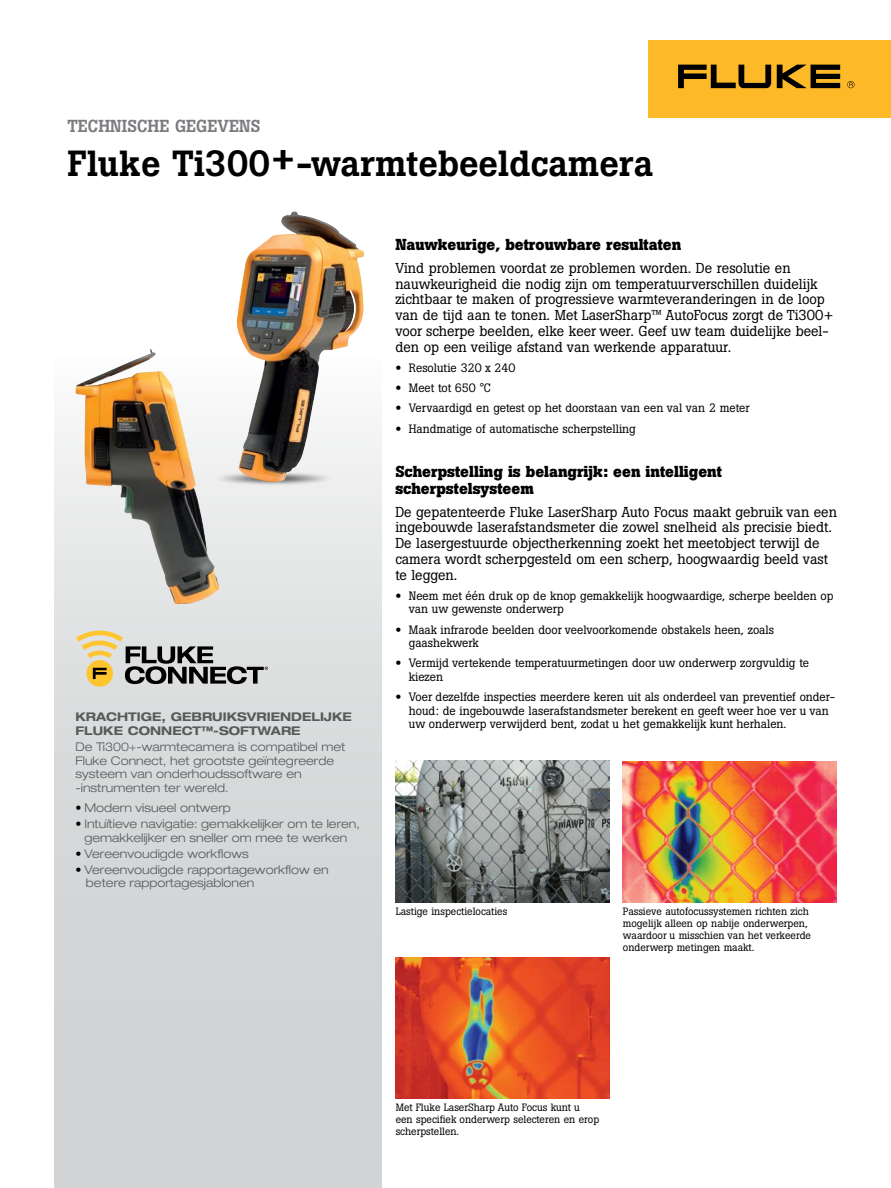
<style>
.page{position:relative;width:891px;height:1188px;background:#fff}
.page>*{position:absolute;margin:0;border:0;box-sizing:border-box;transform-origin:0 0}
.t1{font:500 36px "Boton Pro";color:#000}
.t2{font:500 17.25px "Boton Pro";color:#7b7c7f}
.t3{font:700 15.75px/17.2px "Boton Pro";color:#000}
.t4{font:14.25px/15.8px "Boton Pro";color:#000}
.t5{font:12px/13.5px "Boton Pro";color:#000}
.t6{font:300 expanded 12px/13.5px "Helvetica Neue LT Pro";color:#58595b}
.t7{font:700 expanded 12px/13.5px "Helvetica Neue LT Pro";color:#58595b}
.t8{font:10.5px/12px "Boton Pro";color:#000}
.s1{font-weight:100;color:#000}
.s2{font-family:"Helvetica Neue LT Pro";font-weight:700}
</style>
<div class="page">
<div style="left:54px;top:354px;width:328px;height:834px;background:linear-gradient(to bottom,#f0f1f1,#c9cccd)"></div>
<div style="left:648px;top:40px;width:243px;height:78px;background:#fdb927"></div>
<svg style="left:777px;top:65px;width:63px;height:23px"></svg>
<svg style="left:678px;top:65px;width:93px;height:23px"></svg>
<svg style="left:847px;top:81px;width:8px;height:7px"></svg>
<img style="left:220px;top:471px;width:113px;height:16px">
<img style="left:236px;top:212px;width:76px;height:270px">
<img style="left:75px;top:349px;width:145px;height:255px">
<img style="left:395px;top:761px;width:214px;height:142px">
<img style="left:623px;top:762px;width:214px;height:141px">
<img style="left:395px;top:957px;width:214px;height:141px">
<svg style="left:86px;top:660px;width:27px;height:27px"></svg>
<svg style="left:76px;top:631px;width:192px;height:53px;background:#b2aea1"></svg>
<p class="t2" style="left:68px;top:115px;width:195px">TECHNISCHE GEGEVENS</p>
<h1 class="t1" style="left:68px;top:140px;width:587px">Fluke Ti300+-warmtebeeldcamera</h1>
<p class="t7" style="left:75px;top:710px;width:278px">KRACHTIGE, GEBRUIKSVRIENDELIJKE<br>FLUKE CONNECT™-SOFTWARE</p>
<p class="t6" style="left:75px;top:740px;width:271px">De Ti300+-warmtecamera is compatibel met Fluke Connect, het grootste geïntegreerde systeem van onderhoudssoftware en -instrumenten ter wereld.</p>
<p class="t6" style="left:75px;top:801px;width:157px"><span class="s1">•</span> Modern visueel ontwerp</p>
<p class="t6" style="left:75px;top:817px;width:286px;text-align:center"><span class="s1">•</span> Intuïtieve navigatie: gemakkelijker om te leren, gemakkelijker en sneller om mee te werken</p>
<p class="t6" style="left:75px;top:847px;width:175px"><span class="s1">•</span> Vereenvoudigde workflows</p>
<p class="t6" style="left:86px;top:863px;width:244px;text-indent:-10px"><span class="s1">•</span> Vereenvoudigde rapportageworkflow en betere rapportagesjablonen</p>
<p class="t3" style="left:395px;top:236px;width:287px">Nauwkeurige, betrouwbare resultaten</p>
<p class="t4" style="left:395px;top:260px;width:440px">Vind problemen voordat ze problemen worden. De resolutie en nauwkeurigheid die nodig zijn om temperatuurverschillen duidelijk zichtbaar te maken of progressieve warmteveranderingen in de loop van de tijd aan te tonen. Met LaserSharp™ AutoFocus zorgt de Ti300+ voor scherpe beelden, elke keer weer. Geef uw team duidelijke beel&shy;den op een veilige afstand van werkende apparatuur.</p>
<p class="t5" style="left:395px;top:361px;width:122px"><span class="s2">•</span> Resolutie 320 x 240</p>
<p class="t5" style="left:395px;top:381px;width:97px"><span class="s2">•</span> Meet tot 650 °C</p>
<p class="t5" style="left:395px;top:402px;width:356px"><span class="s2">•</span> Vervaardigd en getest op het doorstaan van een val van 2 meter</p>
<p class="t5" style="left:395px;top:422px;width:242px"><span class="s2">•</span> Handmatige of automatische scherpstelling</p>
<p class="t3" style="left:395px;top:463px;width:328px">Scherpstelling is belangrijk: een intelligent scherpstelsysteem</p>
<p class="t4" style="left:395px;top:504px;width:443px">De gepatenteerde Fluke LaserSharp Auto Focus maakt gebruik van een ingebouwde laserafstandsmeter die zowel snelheid als precisie biedt.<br>De lasergestuurde objectherkenning zoekt het meetobject terwijl de camera wordt scherpgesteld om een scherp, hoogwaardig beeld vast te leggen.</p>
<p class="t5" style="left:409px;top:589px;width:426px;text-indent:-14px"><span class="s2">•</span> Neem met één druk op de knop gemakkelijk hoogwaardige, scherpe beelden op van uw gewenste onderwerp</p>
<p class="t5" style="left:409px;top:623px;width:367px;text-indent:-14px"><span class="s2">•</span> Maak infrarode beelden door veelvoorkomende obstakels heen, zoals gaashekwerk</p>
<p class="t5" style="left:409px;top:657px;width:402px;text-indent:-14px"><span class="s2">•</span> Vermijd vertekende temperatuurmetingen door uw onderwerp zorgvuldig te kiezen</p>
<p class="t5" style="left:409px;top:690px;width:428px;text-indent:-14px"><span class="s2">•</span> Voer dezelfde inspecties meerdere keren uit als onderdeel van preventief onder&shy;houd: de ingebouwde laserafstandsmeter berekent en geeft weer hoe ver u van uw onderwerp verwijderd bent, zodat u het gemakkelijk kunt herhalen.</p>
<p class="t8" style="left:396px;top:905px;width:113px">Lastige inspectielocaties</p>
<p class="t8" style="left:623px;top:905px;width:190px">Passieve autofocussystemen richten zich mogelijk alleen op nabije onderwerpen, waardoor u misschien van het verkeerde onderwerp metingen maakt.</p>
<p class="t8" style="left:396px;top:1101px;width:205px">Met Fluke LaserSharp Auto Focus kunt u een specifiek onderwerp selecteren en erop scherpstellen.</p>
</div>
